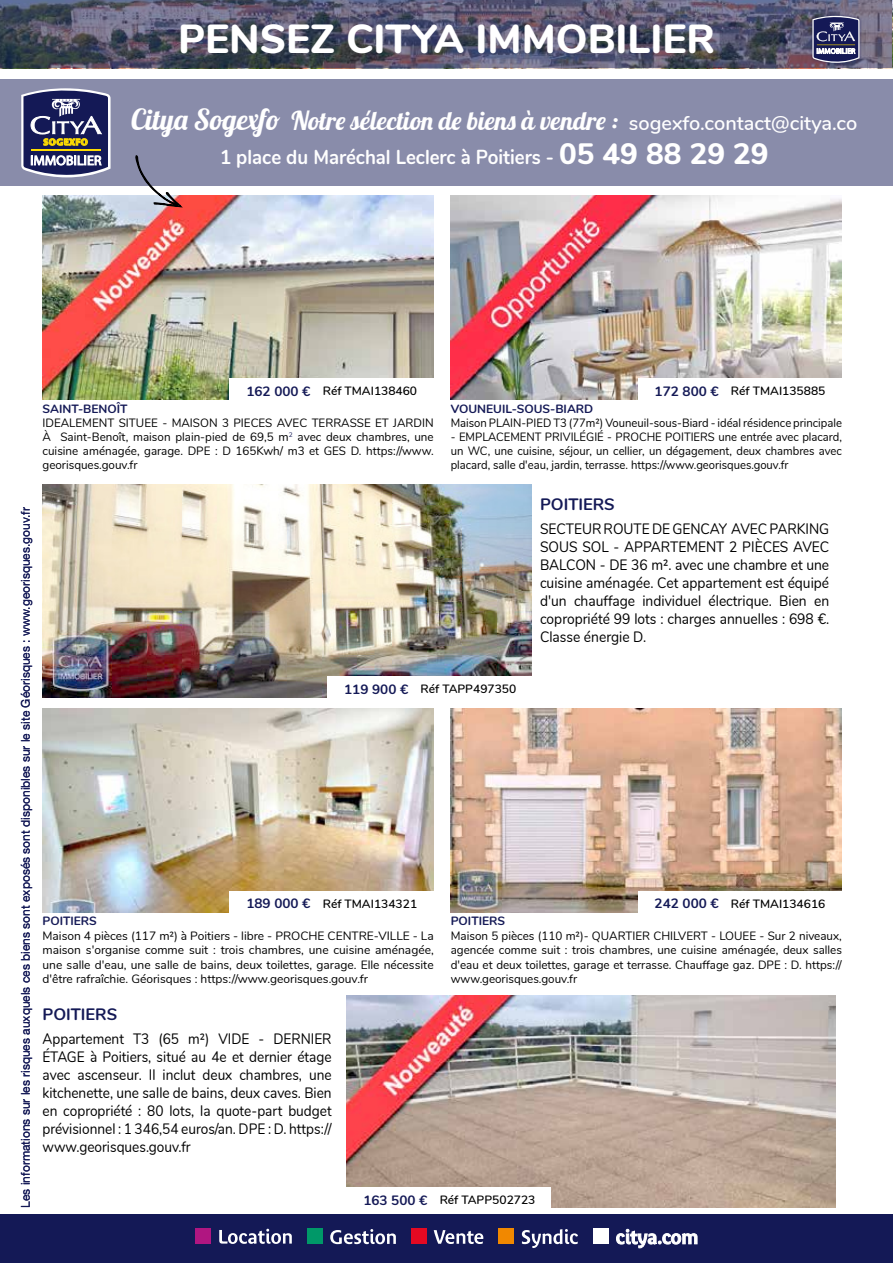
<style>
.page{position:relative;width:893px;height:1263px;background:#fff}
.page>*{position:absolute;margin:0;border:0;box-sizing:border-box;transform-origin:0 0}
.t1{font:800 40.5px "Nunito";color:#fff}
.t2{font:25.5px "Lobster";color:#fff}
.t3{font:700 20.25px "Nunito";color:#fff;scale:.92 1}
.t4{font:700 16.5px "Nunito";color:#141956}
.t5{font:15px/18px "Nunito";color:#000;text-align:justify;scale:.91 1}
.t6{font:15px/18px "Nunito";color:#000;text-align:justify;scale:.92 1}
.t7{font:12px/14.2px "Nunito";color:#000;text-align:justify}
.t8{font:12px/14.2px "Nunito";color:#000;text-align:justify;scale:.94 1}
.t9{font:600 12px "Nunito";color:#000}
.t10{font:12px "Helvetica Neue LT Std";color:#141956}
.t11{font:700 12px "Nunito";color:#141956}
.t12{font:700 9px "Bienvenue Beta";letter-spacing:.05em;color:#fd0}
.s1{font-size:28.5px}
.s2{font-family:"Nunito";font-weight:600;font-size:19.95px}
.s3{font-weight:800;font-size:29.4px}
.s4{font-weight:700;font-size:13.5px;color:#141956}
</style>
<div class="page">
<div style="left:0;top:1215px;width:893px;height:48px;background:#141956"></div>
<svg style="left:219px;top:1229px;width:73px;height:15px"></svg>
<svg style="left:330px;top:1229px;width:66px;height:15px"></svg>
<svg style="left:434px;top:1230px;width:49px;height:14px"></svg>
<svg style="left:522px;top:1229px;width:56px;height:19px"></svg>
<div style="left:195px;top:1228px;width:16px;height:16px;background:#b01681"></div>
<div style="left:307px;top:1228px;width:16px;height:16px;background:#009868"></div>
<div style="left:411px;top:1228px;width:16px;height:16px;background:#e40922"></div>
<div style="left:498px;top:1228px;width:16px;height:16px;background:#f18800"></div>
<div style="left:593px;top:1228px;width:16px;height:16px;background:#fff"></div>
<svg style="left:616px;top:1229px;width:81px;height:19px"></svg>
<div style="left:0;top:80px;width:893px;height:106px;background:#898caa"></div>
<svg style="left:0;top:0;width:893px;height:68px;background:#545469"></svg>
<img style="left:808px;top:12px;width:56px;height:55px">
<svg style="left:812px;top:13px;width:47px;height:54px;background:#54567d"></svg>
<img style="left:43px;top:708px;width:391px;height:204px">
<img style="left:451px;top:708px;width:391px;height:204px">
<img style="left:347px;top:995px;width:489px;height:213px">
<img style="left:43px;top:485px;width:488px;height:212px">
<img style="left:451px;top:196px;width:391px;height:204px">
<img style="left:43px;top:196px;width:391px;height:204px">
<div style="left:638px;top:378px;width:89px;height:22px;background:#fff"></div>
<div style="left:727px;top:378px;width:115px;height:22px;background:#fff"></div>
<div style="left:230px;top:378px;width:89px;height:22px;background:#fff"></div>
<div style="left:318px;top:378px;width:116px;height:22px;background:#fff"></div>
<div style="left:327px;top:676px;width:90px;height:21px;background:#fff"></div>
<div style="left:416px;top:676px;width:115px;height:21px;background:#fff"></div>
<div style="left:638px;top:891px;width:89px;height:21px;background:#fff"></div>
<div style="left:727px;top:891px;width:115px;height:21px;background:#fff"></div>
<div style="left:230px;top:891px;width:89px;height:21px;background:#fff"></div>
<div style="left:318px;top:891px;width:116px;height:21px;background:#fff"></div>
<div style="left:347px;top:1187px;width:89px;height:21px;background:#fff"></div>
<div style="left:435px;top:1187px;width:116px;height:21px;background:#fff"></div>
<svg style="left:21px;top:88px;width:90px;height:90px;background:#5b5d7e"></svg>
<svg style="left:134px;top:155px;width:54px;height:57px"></svg>
<p class="t12" style="left:43px;top:137px;width:46px">SOGEXFO</p>
<h1 class="t1" style="left:178px;top:9px;width:538px">PENSEZ CITYA IMMOBILIER</h1>
<h2 class="t2" style="left:131px;top:104px;width:728px"><span class="s1">Citya Sogexfo</span> Notre sélection de biens à vendre : <span class="s2">sogexfo.contact@citya.co</span></h2>
<h3 class="t3" style="left:220px;top:142px;width:598px">1 place du Maréchal Leclerc à Poitiers - <span class="s3">05 49 88 29 29</span></h3>
<p class="t11" style="left:43px;top:400px;width:87px">SAINT-BENOÎT</p>
<p class="t9" style="left:246px;top:382px;width:172px"><span class="s4">162 000 €</span> Réf TMAI138460</p>
<p class="t9" style="left:655px;top:382px;width:172px"><span class="s4">172 800 €</span> Réf TMAI135885</p>
<p class="t11" style="left:451px;top:400px;width:144px">VOUNEUIL-SOUS-BIARD</p>
<p class="t7" style="left:43px;top:415px;width:393px">IDÉALEMENT SITUÉE - MAISON 3 PIÈCES AVEC TERRASSE ET JARDIN À Saint-Benoît, maison plain-pied de 69,5 m<sup>2</sup> avec deux chambres, une cuisine aménagée, garage. DPE : D 165Kwh/ m3 et GES D. https://www. georisques.gouv.fr</p>
<p class="t8" style="left:451px;top:415px;width:418px">Maison PLAIN-PIED T3 (77m²) Vouneuil-sous-Biard - idéal résidence principale</p>
<p class="t8" style="left:451px;top:429px;width:418px">- EMPLACEMENT PRIVILÉGIÉ - PROCHE POITIERS une entrée avec placard, un WC, une cuisine, séjour, un cellier, un dégagement, deux chambres avec placard, salle d'eau, jardin, terrasse. https://www.georisques.gouv.fr</p>
<p class="t10" style="left:18px;top:1208px;width:702px;rotate:-90deg">Les informations sur les risques auxquels ces biens sont exposés sont disponibles sur le site Géorisques : www.georisques.gouv.fr</p>
<h3 class="t4" style="left:540px;top:492px;width:76px">POITIERS</h3>
<p class="t9" style="left:344px;top:680px;width:174px"><span class="s4">119 900 €</span> Réf TAPP497350</p>
<p class="t6" style="left:540px;top:519px;width:316px">SECTEUR ROUTE DE GENCAY AVEC PARKING SOUS SOL - APPARTEMENT 2 PIÈCES AVEC BALCON - DE 36 m². avec une chambre et une cuisine aménagée. Cet appartement est équipé d'un chauffage individuel électrique. Bien en copropriété 99 lots : charges annuelles : 698 €.<br>Classe énergie D.</p>
<p class="t11" style="left:43px;top:912px;width:56px">POITIERS</p>
<p class="t9" style="left:246px;top:894px;width:172px"><span class="s4">189 000 €</span> Réf TMAI134321</p>
<p class="t9" style="left:655px;top:894px;width:172px"><span class="s4">242 000 €</span> Réf TMAI134616</p>
<p class="t11" style="left:451px;top:912px;width:56px">POITIERS</p>
<p class="t7" style="left:43px;top:928px;width:393px">Maison 4 pièces (117 m²) à Poitiers - libre - PROCHE CENTRE-VILLE - La maison s'organise comme suit : trois chambres, une cuisine aménagée, une salle d'eau, une salle de bains, deux toilettes, garage. Elle nécessite d'être rafraîchie. Géorisques : https://www.georisques.gouv.fr</p>
<h3 class="t4" style="left:43px;top:1002px;width:76px">POITIERS</h3>
<p class="t5" style="left:43px;top:1029px;width:319px">Appartement T3 (65 m²) VIDE - DERNIER ÉTAGE à Poitiers, situé au 4e et dernier étage avec ascenseur. Il inclut deux chambres, une kitchenette, une salle de bains, deux caves. Bien en copropriété : 80 lots, la quote-part budget prévisionnel : 1 346,54 euros/an. DPE : D. https:// www.georisques.gouv.fr</p>
<p class="t7" style="left:451px;top:928px;width:393px">Maison 5 pièces (110 m²)- QUARTIER CHILVERT - LOUEE - Sur 2 niveaux, agencée comme suit : trois chambres, une cuisine aménagée, deux salles d'eau et deux toilettes, garage et terrasse. Chauffage gaz. DPE : D. https:// www.georisques.gouv.fr</p>
<p class="t9" style="left:363px;top:1191px;width:174px"><span class="s4">163 500 €</span> Réf TAPP502723</p>
</div>
